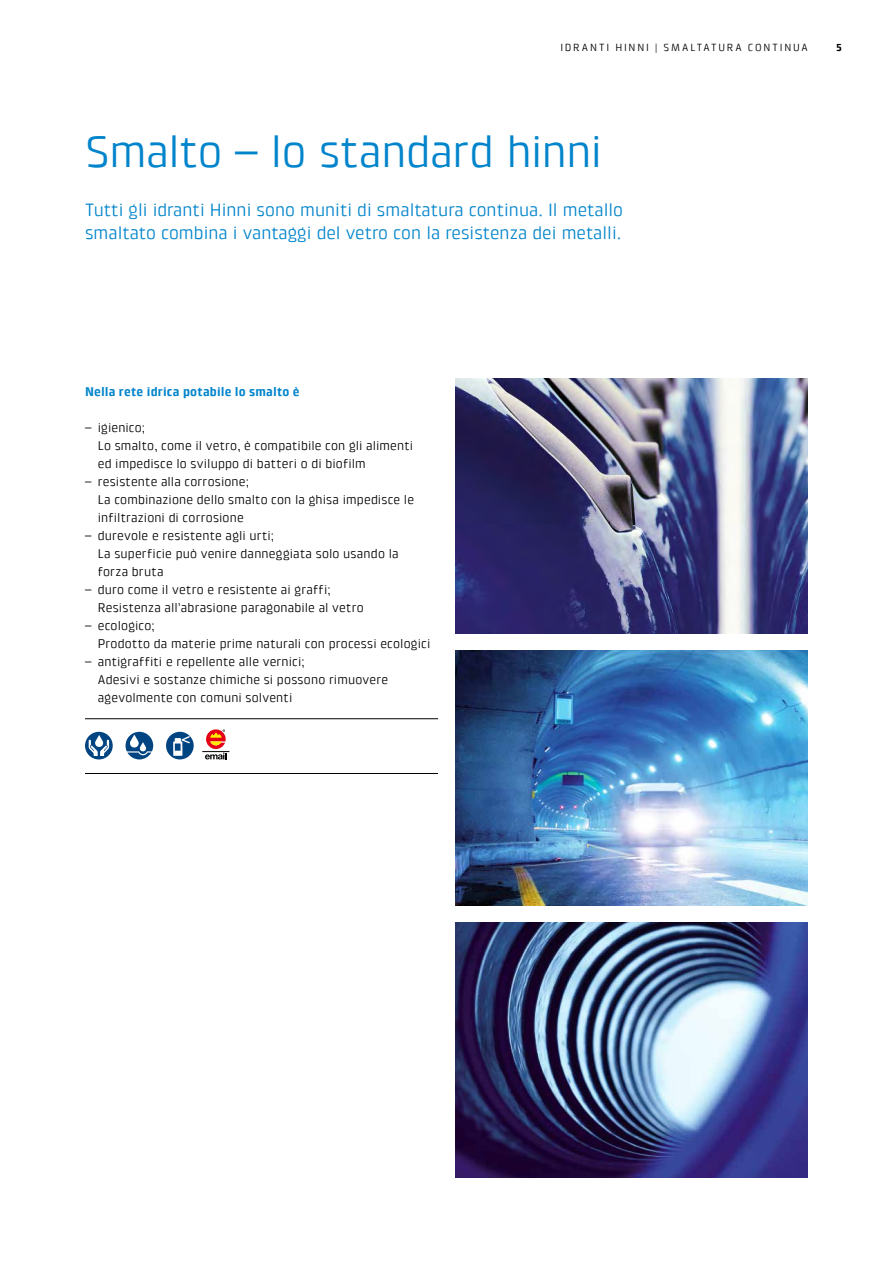
<style>
.page{position:relative;width:893px;height:1263px;background:#fff}
.page>*{position:absolute;margin:0;border:0;box-sizing:border-box;transform-origin:0 0}
.t1{font:45px "Klint Pro";letter-spacing:-.01em;color:#0084cb}
.t2{font:18px/22.5px "Klintfor BKW";color:#0084cb}
.t3{font:12.75px/18px "Klint Pro";letter-spacing:.01em;color:#000}
.t4{font:700 12.75px "Klint Pro";letter-spacing:.015em;color:#0084cb}
.t5{font:10.5px "Klint Pro";letter-spacing:.175em;color:#000}
.t6{font:700 10.5px "Klint Pro";color:#000}
</style>
<div class="page">
<hr style="left:85px;top:718px;width:353px;height:1px;background:#000">
<hr style="left:85px;top:773px;width:353px;height:1px;background:#000">
<svg style="left:85px;top:732px;width:28px;height:27px"></svg>
<svg style="left:89px;top:735px;width:20px;height:21px"></svg>
<svg style="left:126px;top:732px;width:27px;height:27px"></svg>
<div style="left:166px;top:732px;width:28px;height:27px;background:#004481;border-radius:50%"></div>
<svg style="left:173px;top:736px;width:17px;height:20px"></svg>
<svg style="left:202px;top:729px;width:27px;height:30px"></svg>
<img style="left:455px;top:378px;width:353px;height:256px">
<img style="left:455px;top:651px;width:353px;height:255px">
<img style="left:455px;top:923px;width:353px;height:255px">
<p class="t5" style="left:560px;top:41px;width:249px">IDRANTI HINNI | SMALTATURA CONTINUA</p>
<p class="t6" style="left:836px;top:41px;width:7px">5</p>
<h1 class="t1" style="left:85px;top:126px;width:519px">Smalto – lo standard hinni</h1>
<h2 class="t2" style="left:85px;top:199px;width:539px">Tutti gli idranti Hinni sono muniti di smaltatura continua. Il metallo smaltato combina i vantaggi del vetro con la resistenza dei metalli.</h2>
<p class="t4" style="left:85px;top:384px;width:216px">Nella rete idrica potabile lo smalto è</p>
<p class="t3" style="left:98px;top:419px;width:317px;text-indent:-13px">– igienico;<br>Lo smalto, come il vetro, è compatibile con gli alimenti ed impedisce lo sviluppo di batteri o di biofilm</p>
<p class="t3" style="left:98px;top:473px;width:318px;text-indent:-13px">– resistente alla corrosione;<br>La combinazione dello smalto con la ghisa impedisce le infiltrazioni di corrosione</p>
<p class="t3" style="left:98px;top:527px;width:302px;text-indent:-13px">– durevole e resistente agli urti;<br>La superficie può venire danneggiata solo usando la forza bruta</p>
<p class="t3" style="left:98px;top:581px;width:267px;text-indent:-13px">– duro come il vetro e resistente ai graffi;<br>Resistenza all’abrasione paragonabile al vetro</p>
<p class="t3" style="left:98px;top:617px;width:334px;text-indent:-13px">– ecologico;<br>Prodotto da materie prime naturali con processi ecologici</p>
<p class="t3" style="left:98px;top:653px;width:292px;text-indent:-13px">– antigraffiti e repellente alle vernici;<br>Adesivi e sostanze chimiche si possono rimuovere agevolmente con comuni solventi</p>
</div>
